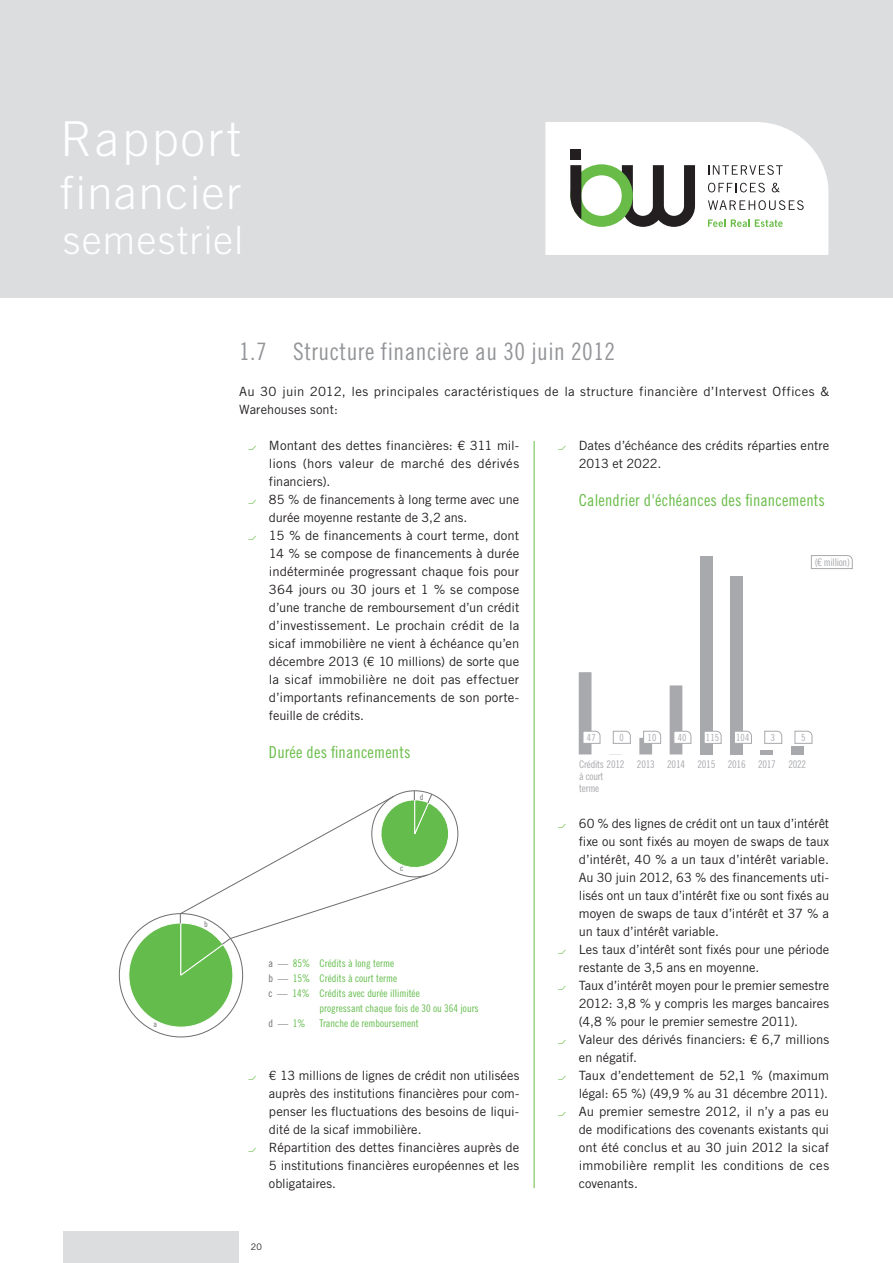
<style>
.page{position:relative;width:893px;height:1263px;background:#fff}
.page>*{position:absolute;margin:0;border:0;box-sizing:border-box;transform-origin:0 0}
.t1{font:300 48.15px "Trade Gothic LT Std";letter-spacing:.055em;color:#fff}
.t2{font:300 45.45px "Trade Gothic LT Std";letter-spacing:.035em;color:#fff}
.t3{font:300 39px "Trade Gothic LT Std";letter-spacing:.035em;color:#fff}
.A-T2{font:24px "Trade Gothic LT Std Cn 18";letter-spacing:.02em;color:#939598}
.A-T4{font:16.5px "Trade Gothic LT Std Cn 18";letter-spacing:.01em;color:#68bc47}
.A-bodytekst_-_opsomm{font:12.75px/18px "Trade Gothic LT Std";color:#231f20;text-align:justify}
.A-bodytekst{font:12.75px/18px "Trade Gothic LT Std";letter-spacing:.015em;color:#231f20}
.t4{font:10.5px "Trade Gothic LT Std Cn 18";color:#64bc4c}
.t5{font:10.5px/12px "Trade Gothic LT Std Cn 18";letter-spacing:-.025em;color:#a8a9ad}
.t6{font:10.5px "Trade Gothic LT Std Cn 18";color:#6c6d70}
.t7{font:9.75px "Trade Gothic LT Std Cn 18";letter-spacing:.025em;color:#a8a9ad}
.t8{font:9px "Trade Gothic LT Std";color:#231f20}
.t9{font:8.25px "Trade Gothic LT Std Cn 18";color:#6c6d70}
.s1{color:#6c6d70}
.s2{color:#64bc4c}
</style>
<div class="page">
<div style="left:64px;top:1231px;width:175px;height:32px;background:#dcdddf"></div>
<div style="left:0;top:0;width:893px;height:298px;background:#dcdddf"></div>
<svg style="left:545px;top:122px;width:283px;height:133px;background:#e4e7e2"></svg>
<svg style="left:121px;top:791px;width:332px;height:244px"></svg>
<div style="left:700px;top:555px;width:13px;height:199px;background:#a8a9ad"></div>
<svg style="left:811px;top:555px;width:42px;height:14px"></svg>
<svg style="left:704px;top:731px;width:17px;height:13px"></svg>
<div style="left:670px;top:685px;width:12px;height:69px;background:#a8a9ad"></div>
<div style="left:730px;top:576px;width:13px;height:178px;background:#a8a9ad"></div>
<hr style="left:760px;top:750px;width:13px;height:4px;background:#a8a9ad">
<div style="left:791px;top:746px;width:12px;height:8px;background:#a8a9ad"></div>
<svg style="left:674px;top:731px;width:17px;height:13px"></svg>
<div style="left:639px;top:738px;width:13px;height:16px;background:#a8a9ad"></div>
<svg style="left:643px;top:731px;width:18px;height:13px"></svg>
<div style="left:579px;top:672px;width:12px;height:82px;background:#a8a9ad"></div>
<svg style="left:583px;top:731px;width:17px;height:13px"></svg>
<svg style="left:735px;top:731px;width:17px;height:13px"></svg>
<svg style="left:764px;top:731px;width:18px;height:13px"></svg>
<svg style="left:795px;top:731px;width:17px;height:13px"></svg>
<svg style="left:613px;top:731px;width:18px;height:13px"></svg>
<hr style="left:534px;top:441px;width:1px;height:747px;background:#68bc47">
<h1 class="t1" style="left:61px;top:111px;width:182px">Rapport</h1>
<h2 class="t2" style="left:61px;top:166px;width:182px">financier</h2>
<h3 class="t3" style="left:63px;top:217px;width:181px">semestriel</h3>
<p class="A-T2" style="left:239px;top:337px;width:377px">1.7 Structure financière au 30 juin 2012</p>
<p class="A-bodytekst" style="left:239px;top:382px;width:591px">Au 30 juin 2012, les principales caractéristiques de la structure financière d’Intervest Offices &amp;<br>Warehouses sont:</p>
<p class="t9" style="left:153px;top:1019px;width:5px">a</p>
<p class="t9" style="left:204px;top:919px;width:5px">b</p>
<p class="A-bodytekst_-_opsomm" style="left:269px;top:436px;width:252px">Montant des dettes financières: € 311 mil&shy;lions (hors valeur de marché des dérivés financiers).</p>
<p class="A-bodytekst_-_opsomm" style="left:269px;top:490px;width:252px">85 % de financements à long terme avec une durée moyenne restante de 3,2 ans.</p>
<p class="A-bodytekst_-_opsomm" style="left:269px;top:526px;width:252px">15 % de financements à court terme, dont 14 % se compose de financements à durée indéterminée progressant chaque fois pour 364 jours ou 30 jours et 1 % se compose d’une tranche de remboursement d’un crédit d’investissement. Le prochain crédit de la sicaf immobilière ne vient à échéance qu’en décembre 2013 (€ 10 millions) de sorte que la sicaf immobilière ne doit pas effectuer d’importants refinancements de son porte&shy;feuille de crédits.</p>
<p class="A-T4" style="left:269px;top:742px;width:143px">Durée des financements</p>
<p class="t9" style="left:420px;top:792px;width:5px">d</p>
<p class="t9" style="left:400px;top:863px;width:5px">c</p>
<p class="t4" style="left:268px;top:957px;width:127px"><span class="s1">a —</span> 85% Crédits à long terme</p>
<p class="t4" style="left:268px;top:972px;width:130px"><span class="s1">b —</span> 15% Crédits à court terme</p>
<p class="t4" style="left:268px;top:987px;width:153px"><span class="s1">c —</span> 14% Crédits avec durée illimitée</p>
<p class="t4" style="left:319px;top:1002px;width:161px">progressant chaque fois de 30 ou 364 jours</p>
<p class="t6" style="left:268px;top:1017px;width:39px">d — <span class="s2">1%</span></p>
<p class="t4" style="left:319px;top:1017px;width:101px">Tranche de remboursement</p>
<p class="A-bodytekst_-_opsomm" style="left:269px;top:1066px;width:252px">€ 13 millions de lignes de crédit non utilisées auprès des institutions financières pour com&shy;penser les fluctuations des besoins de liqui&shy;dité de la sicaf immobilière.</p>
<p class="A-bodytekst_-_opsomm" style="left:269px;top:1138px;width:252px">Répartition des dettes financières auprès de 5 institutions financières européennes et les obligataires.</p>
<p class="t8" style="left:251px;top:1241px;width:12px">20</p>
<p class="A-bodytekst_-_opsomm" style="left:579px;top:436px;width:252px">Dates d’échéance des crédits réparties entre<br>2013 et 2022.</p>
<p class="A-T4" style="left:579px;top:490px;width:248px">Calendrier d'échéances des financements</p>
<p class="t5" style="left:815px;top:556px;width:37px">(€ million)</p>
<p class="t7" style="left:587px;top:732px;width:10px">47</p>
<p class="t7" style="left:647px;top:732px;width:10px">10</p>
<p class="t7" style="left:678px;top:732px;width:10px">40</p>
<p class="t7" style="left:736px;top:732px;width:15px">104</p>
<p class="t7" style="left:771px;top:732px;width:6px">3</p>
<p class="t7" style="left:801px;top:732px;width:6px">5</p>
<p class="t7" style="left:619px;top:732px;width:6px">0</p>
<p class="t7" style="left:706px;top:732px;width:15px">115</p>
<p class="t5" style="left:579px;top:758px;width:47px">Crédits 2012</p>
<p class="t5" style="left:637px;top:758px;width:50px">2013 2014</p>
<p class="t5" style="left:579px;top:770px;width:26px">à court terme</p>
<p class="t5" style="left:697px;top:758px;width:110px">2015 2016 2017 2022</p>
<p class="A-bodytekst_-_opsomm" style="left:579px;top:814px;width:252px">60 % des lignes de crédit ont un taux d’intérêt fixe ou sont fixés au moyen de swaps de taux d’intérêt, 40 % a un taux d’intérêt variable.<br>Au 30 juin 2012, 63 % des financements uti&shy;lisés ont un taux d’intérêt fixe ou sont fixés au moyen de swaps de taux d’intérêt et 37 % a un taux d’intérêt variable.</p>
<p class="A-bodytekst_-_opsomm" style="left:579px;top:940px;width:252px">Les taux d’intérêt sont fixés pour une période restante de 3,5 ans en moyenne.</p>
<p class="A-bodytekst_-_opsomm" style="left:579px;top:976px;width:252px">Taux d’intérêt moyen pour le premier semestre 2012: 3,8 % y compris les marges bancaires (4,8 % pour le premier semestre 2011).</p>
<p class="A-bodytekst_-_opsomm" style="left:579px;top:1030px;width:252px">Valeur des dérivés financiers: € 6,7 millions en négatif.</p>
<p class="A-bodytekst_-_opsomm" style="left:579px;top:1066px;width:252px">Taux d’endettement de 52,1 % (maximum légal: 65 %) (49,9 % au 31 décembre 2011).</p>
<p class="A-bodytekst_-_opsomm" style="left:579px;top:1102px;width:252px">Au premier semestre 2012, il n’y a pas eu de modifications des covenants existants qui ont été conclus et au 30 juin 2012 la sicaf immobilière remplit les conditions de ces covenants.</p>
</div>
